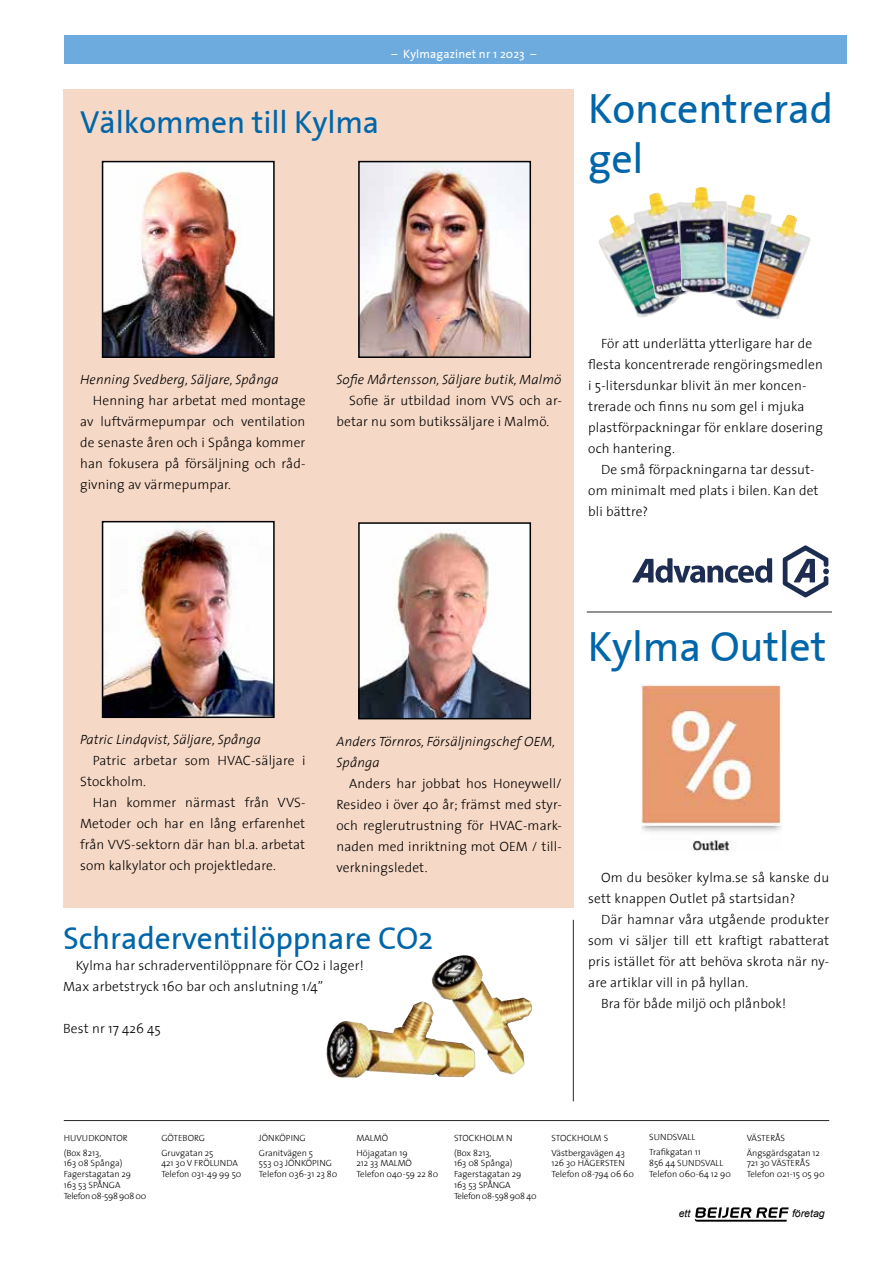
<style>
.page{position:relative;width:893px;height:1263px;background:#fff}
.page>*{position:absolute;margin:0;border:0;box-sizing:border-box;transform-origin:0 0}
.t1{font:42px/50.4px "The Sans Plain";letter-spacing:-.005em;color:#0066a9}
.t2{font:31.5px "The Sans Plain";letter-spacing:-.005em;color:#0066a9}
.t3{font:300 13.5px/21px "The Sans";letter-spacing:.01em;color:#000}
.t4{font:italic 300 13.5px/21px "The Sans";letter-spacing:.01em;color:#000}
.t5{font:12px "The Sans Plain";letter-spacing:.01em;color:#fff}
.t6{font:italic 10.5px "Arial";color:#000}
.t7{font:300 9px/10.8px "The Sans";color:#000}
</style>
<div class="page">
<hr style="left:64px;top:1120px;width:765px;height:1px;background:#282827">
<svg style="left:695px;top:1207px;width:93px;height:14px"></svg>
<div style="left:64px;top:89px;width:510px;height:819px;background:#f6d8c6"></div>
<img style="left:105px;top:164px;width:167px;height:191px">
<div style="left:102px;top:161px;width:173px;height:197px;border:2px solid #000"></div>
<img style="left:361px;top:164px;width:167px;height:191px">
<div style="left:358px;top:161px;width:173px;height:197px;border:2px solid #000"></div>
<div style="left:64px;top:35px;width:782px;height:29px;background:#6dabde"></div>
<hr style="left:573px;top:920px;width:1px;height:181px;background:#282827">
<img style="left:105px;top:524px;width:167px;height:191px">
<div style="left:102px;top:521px;width:173px;height:197px;border:2px solid #000"></div>
<img style="left:431px;top:955px;width:101px;height:120px">
<img style="left:641px;top:685px;width:140px;height:167px">
<img style="left:361px;top:525px;width:167px;height:191px">
<div style="left:358px;top:522px;width:173px;height:197px;border:2px solid #000"></div>
<img style="left:326px;top:1001px;width:149px;height:77px">
<svg style="left:632px;top:558px;width:140px;height:25px"></svg>
<svg style="left:783px;top:545px;width:46px;height:52px"></svg>
<img style="left:598px;top:215px;width:80px;height:103px">
<img style="left:736px;top:215px;width:75px;height:104px">
<img style="left:713px;top:194px;width:60px;height:107px">
<img style="left:633px;top:193px;width:54px;height:106px">
<img style="left:676px;top:187px;width:52px;height:106px">
<hr style="left:587px;top:612px;width:245px;height:1px;background:#282827">
<p class="t5" style="left:392px;top:44px;width:146px">– Kylmagazinet nr 1 2023 –</p>
<h2 class="t2" style="left:80px;top:97px;width:301px">Välkommen till Kylma</h2>
<h1 class="t1" style="left:588px;top:82px;width:247px">Koncentrerad gel</h1>
<p class="t4" style="left:80px;top:369px;width:200px">Henning Svedberg, Säljare, Spånga</p>
<p class="t3" style="left:80px;top:390px;width:227px;text-align:justify;text-indent:13px">Henning har arbetat med montage av luftvärmepumpar och ventilation de senaste åren och i Spånga kommer han fokusera på försäljning och råd&shy;givning av värmepumpar.</p>
<p class="t4" style="left:336px;top:369px;width:226px">Sofie Mårtensson, Säljare butik, Malmö</p>
<p class="t3" style="left:336px;top:390px;width:227px;text-indent:13px">Sofie är utbildad inom VVS och ar&shy;betar nu som butikssäljare i Malmö.</p>
<p class="t3" style="left:588px;top:332px;width:236px;text-indent:13px">För att underlätta ytterligare har de flesta koncentrerade rengöringsmedlen i 5-litersdunkar blivit än mer koncen&shy;trerade och finns nu som gel i mjuka plastförpackningar för enklare dosering och hantering.</p>
<p class="t3" style="left:588px;top:458px;width:232px;text-indent:13px">De små förpackningarna tar dessut&shy;om minimalt med plats i bilen. Kan det bli bättre?</p>
<p class="t4" style="left:80px;top:729px;width:182px">Patric Lindqvist, Säljare, Spånga</p>
<p class="t3" style="left:80px;top:750px;width:227px;text-indent:13px">Patric arbetar som HVAC-säljare i<br>Stockholm.</p>
<p class="t3" style="left:80px;top:792px;width:227px;text-align:justify;text-indent:13px">Han kommer närmast från VVS-Metoder och har en lång erfarenhet från VVS-sektorn där han bl.a. arbetat som kalkylator och projektledare.</p>
<p class="t4" style="left:336px;top:730px;width:220px">Anders Törnros, Försäljningschef OEM,<br>Spånga</p>
<p class="t3" style="left:336px;top:772px;width:227px;text-align:justify;text-indent:13px">Anders har jobbat hos Honeywell/ Resideo i över 40 år; främst med styr&shy;och reglerutrustning för HVAC-mark&shy;naden med inriktning mot OEM / till&shy;verkningsledet.</p>
<h2 class="t2" style="left:63px;top:912px;width:372px">Schraderventilöppnare CO2</h2>
<p class="t3" style="left:63px;top:954px;width:302px;text-indent:13px">Kylma har schraderventilöppnare för CO2 i lager!<br>Max arbetstryck 160 bar och anslutning 1/4”</p>
<p class="t3" style="left:63px;top:1017px;width:99px">Best nr 17 426 45</p>
<h1 class="t1" style="left:588px;top:621px;width:240px">Kylma Outlet</h1>
<p class="t3" style="left:588px;top:866px;width:242px;text-indent:13px">Om du besöker kylma.se så kanske du sett knappen Outlet på startsidan?</p>
<p class="t3" style="left:601px;top:908px;width:230px">Där hamnar våra utgående produkter</p>
<p class="t3" style="left:588px;top:929px;width:242px">som vi säljer till ett kraftigt rabatterat</p>
<p class="t3" style="left:588px;top:950px;width:242px">pris istället för att behöva skrota när ny-</p>
<p class="t3" style="left:588px;top:971px;width:162px">are artiklar vill in på hyllan.</p>
<p class="t3" style="left:601px;top:992px;width:187px">Bra för både miljö och plånbok!</p>
<p class="t7" style="left:64px;top:1130px;width:65px;line-height:15px">HUVUDKONTOR (Box 8213,</p>
<p class="t7" style="left:64px;top:1158px;width:84px">163 08 Spånga)<br>Fagerstagatan 29<br>163 53 SPÅNGA<br>Telefon 08-598 908 00</p>
<p class="t7" style="left:161px;top:1130px;width:54px;line-height:15px">GÖTEBORG<br>Gruvgatan 25</p>
<p class="t7" style="left:161px;top:1158px;width:82px">421 30 V FRÖLUNDA<br>Telefon 031-49 99 50</p>
<p class="t7" style="left:259px;top:1130px;width:56px;line-height:15px">JÖNKÖPING<br>Granitvägen 5</p>
<p class="t7" style="left:259px;top:1158px;width:80px">553 03 JÖNKÖPING<br>Telefon 036-31 23 80</p>
<p class="t7" style="left:356px;top:1130px;width:53px;line-height:15px">MALMÖ<br>Höjagatan 19</p>
<p class="t7" style="left:356px;top:1158px;width:83px">212 33 MALMÖ<br>Telefon 040-59 22 80</p>
<p class="t7" style="left:454px;top:1130px;width:60px;line-height:15px">STOCKHOLM N (Box 8213,</p>
<p class="t7" style="left:454px;top:1158px;width:84px">163 08 Spånga)<br>Fagerstagatan 29<br>163 53 SPÅNGA<br>Telefon 08-598 908 40</p>
<p class="t7" style="left:552px;top:1130px;width:75px;line-height:15px">STOCKHOLM S<br>Västbergavägen 43</p>
<p class="t7" style="left:552px;top:1158px;width:84px">126 30 HÄGERSTEN<br>Telefon 08-794 06 60</p>
<p class="t7" style="left:649px;top:1129px;width:53px;line-height:15px">SUNDSVALL<br>Trafikgatan 11</p>
<p class="t7" style="left:649px;top:1157px;width:83px">856 44 SUNDSVALL<br>Telefon 060-64 12 90</p>
<p class="t7" style="left:747px;top:1130px;width:75px;line-height:15px">VÄSTERÅS<br>Ängsgärdsgatan 12</p>
<p class="t7" style="left:747px;top:1158px;width:79px">721 30 VÄSTERÅS<br>Telefon 021-15 05 90</p>
<p class="t6" style="left:679px;top:1206px;width:13px">ett</p>
<p class="t6" style="left:792px;top:1206px;width:34px">företag</p>
</div>
